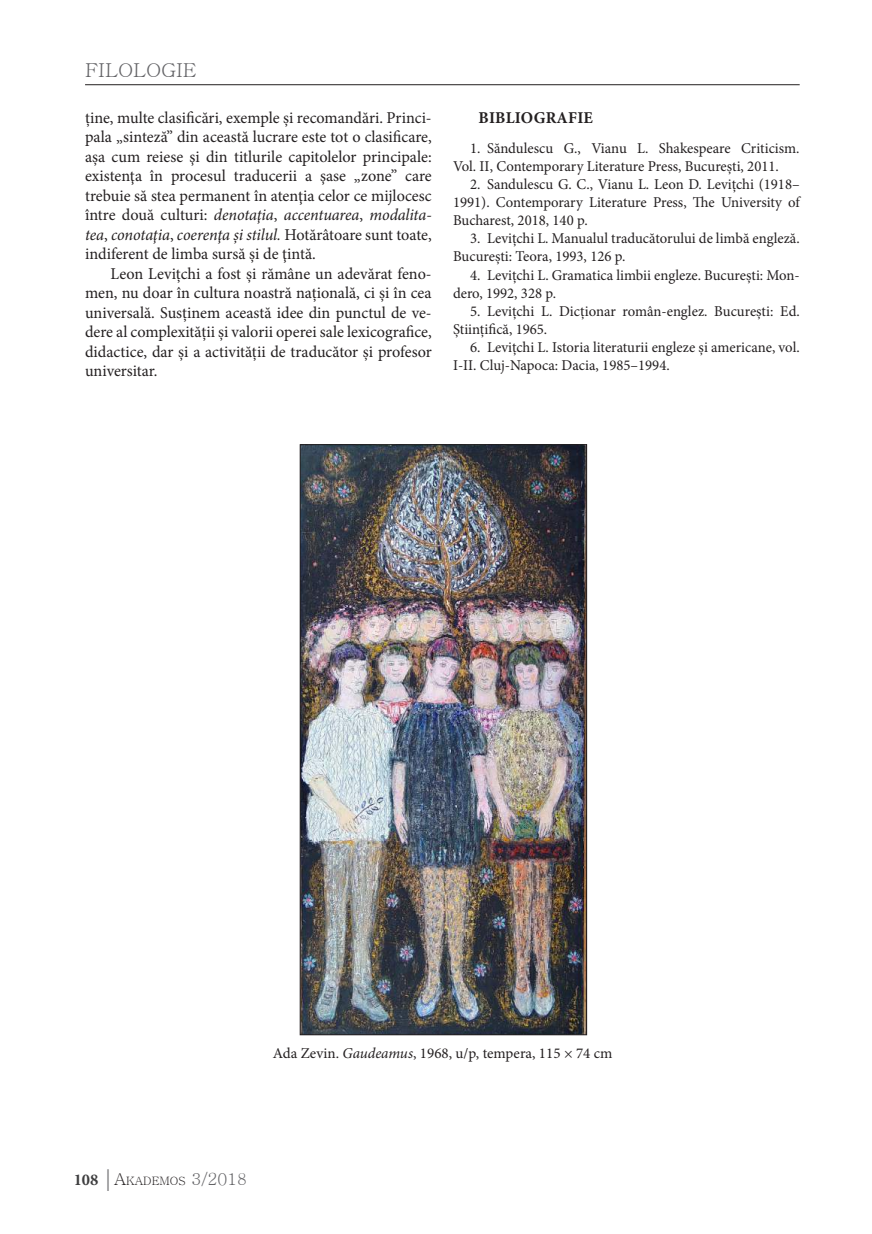
<style>
.page{position:relative;width:872px;height:1234px;background:#fff}
.page>*{position:absolute;margin:0;border:0;box-sizing:border-box;transform-origin:0 0}
.t1{font:19.2px "Batang";color:#636366;scale:1.06 1}
.t2{font:16.5px/19.5px "Minion Pro";color:#231f20;text-align:justify}
.t3{font:700 16.5px "Minion Pro";letter-spacing:.01em;color:#231f20}
.t4{font:15px/18px "Minion Pro";color:#231f20}
.t5{font:11.55px "Batang";color:#231f20}
.s1{font-style:italic}
.s2{font-family:"Minion Pro";font-weight:700;font-size:16.5px;color:#3e3e3f}
.s3{font-family:"Garamond";font-size:24px;color:#636366}
.s4{font-size:16.5px}
.s5{font-size:16.5px;color:#636366}
</style>
<div class="page">
<hr style="left:85px;top:84px;width:714px;height:1px;background:#231f20">
<img style="left:302px;top:446px;width:283px;height:586px">
<div style="left:300px;top:444px;width:287px;height:590px;border:1px solid #231f20"></div>
<p class="t1" style="left:85px;top:60px;width:107px">FILOLOGIE</p>
<p class="t2" style="left:85px;top:108px;width:348px">ține, multe clasificări, exemple şi recomandări. Princi&shy;pala „sinteză” din această lucrare este tot o clasificare, aşa cum reiese şi din titlurile capitolelor principale: existenţa în procesul traducerii a şase „zone” care trebuie să stea permanent în atenţia celor ce mijlocesc între două culturi: <span class="s1">denotaţia</span>, <span class="s1">accentuarea</span>, <span class="s1">modalita&shy;tea</span>, <span class="s1">conotaţia</span>, <span class="s1">coerenţa şi stilul.</span> Hotărâtoare sunt toate, indiferent de limba sursă şi de ţintă.</p>
<p class="t2" style="left:85px;top:264px;width:348px;text-indent:26px">Leon Levițchi a fost și rămâne un adevărat feno&shy;men, nu doar în cultura noastră națională, ci și în cea universală. Susținem această idee din punctul de ve&shy;dere al complexității și valorii operei sale lexicografice, didactice, dar și a activității de traducător și profesor universitar.</p>
<p class="t3" style="left:478px;top:106px;width:116px">BIBLIOGRAFIE</p>
<p class="t4" style="left:453px;top:140px;width:348px;text-indent:17px">1. Săndulescu G., Vianu L. Shakespeare Criticism.<br>Vol. II, Contemporary Literature Press, București, 2011.</p>
<p class="t4" style="left:453px;top:176px;width:348px;text-align:justify;text-indent:17px">2. Sandulescu G. C., Vianu L. Leon D. Levițchi (1918– 1991). Contemporary Literature Press, The University of Bucharest, 2018, 140 p.</p>
<p class="t4" style="left:453px;top:230px;width:348px;text-indent:17px">3. Levițchi L. Manualul traducătorului de limbă engleză.<br>București: Teora, 1993, 126 p.</p>
<p class="t4" style="left:453px;top:266px;width:348px;text-indent:17px">4. Levițchi L. Gramatica limbii engleze. București: Mon&shy;dero, 1992, 328 p.</p>
<p class="t4" style="left:453px;top:302px;width:348px;text-indent:17px">5. Levițchi L. Dicționar român-englez. București: Ed.<br>Științifică, 1965.</p>
<p class="t4" style="left:453px;top:338px;width:348px;text-indent:17px">6. Levițchi L. Istoria literaturii engleze și americane, vol.<br>I-II. Cluj-Napoca: Dacia, 1985–1994.</p>
<p class="t4" style="left:273px;top:1043px;width:341px">Ada Zevin. <span class="s1">Gaudeamus</span>, 1968, u/p, tempera, 115 × 74 cm</p>
<p class="t5" style="left:74px;top:1175px;width:175px"><span class="s2">108</span> <span class="s3">|</span><span class="s4">A</span>KADEMOS <span class="s5">3/2018</span></p>
</div>
